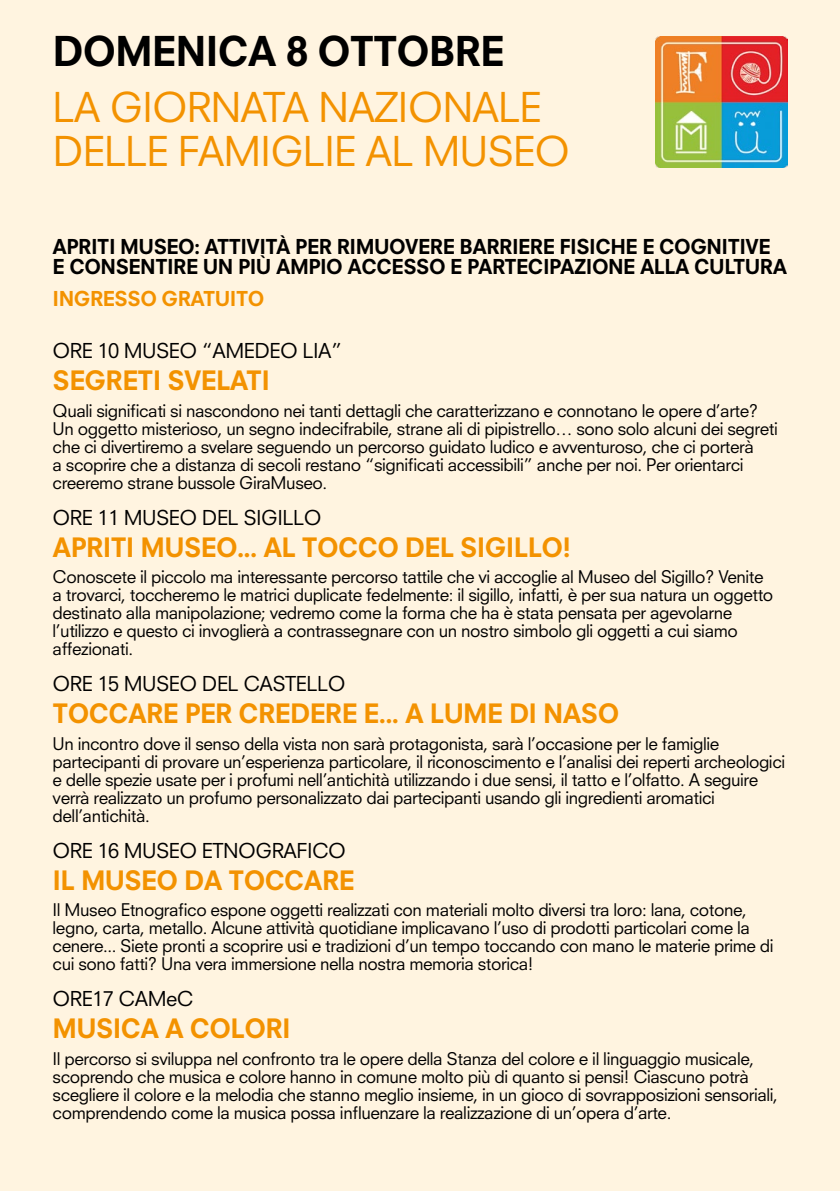
<style>
.page{position:relative;width:840px;height:1191px;background:#fff}
.page>*{position:absolute;margin:0;border:0;box-sizing:border-box;transform-origin:0 0}
.t1{font:40px/44px "Neuzeit SLT Std";letter-spacing:-.025em;color:#f39200}
.t2{font:800 40px "Neuzeit SLT Std";letter-spacing:-.025em;color:#000}
.t3{font:800 26px "Neuzeit SLT Std";letter-spacing:-.025em;color:#f39200}
.t4{font:800 20px/20px "Neuzeit SLT Std";letter-spacing:-.025em;color:#000}
.t5{font:20px "Neuzeit SLT Std";letter-spacing:-.025em;color:#000}
.t6{font:800 20px "Neuzeit SLT Std";letter-spacing:-.025em;color:#f39200}
.t7{font:17px/18px "Neuzeit SLT Std";letter-spacing:-.025em;color:#000}
</style>
<div class="page">
<div style="left:0;top:0;width:839px;height:1191px;background:#fff4e0"></div>
<img style="left:655px;top:36px;width:131px;height:132px">
<h1 class="t2" style="left:53px;top:27px;width:453px">DOMENICA 8 OTTOBRE</h1>
<h1 class="t1" style="left:53px;top:85px;width:518px">LA GIORNATA NAZIONALE<br>DELLE FAMIGLIE AL MUSEO</h1>
<p class="t4" style="left:53px;top:237px;width:735px">APRITI MUSEO: ATTIVITÀ PER RIMUOVERE BARRIERE FISICHE E COGNITIVE<br>E CONSENTIRE UN PIÙ AMPIO ACCESSO E PARTECIPAZIONE ALLA CULTURA</p>
<p class="t6" style="left:53px;top:286px;width:213px">INGRESSO GRATUITO</p>
<p class="t5" style="left:53px;top:338px;width:291px">ORE 10 MUSEO “AMEDEO LIA”</p>
<h2 class="t3" style="left:53px;top:365px;width:219px">SEGRETI SVELATI</h2>
<p class="t7" style="left:53px;top:401px;width:726px">Quali significati si nascondono nei tanti dettagli che caratterizzano e connotano le opere d’arte?<br>Un oggetto misterioso, un segno indecifrabile, strane ali di pipistrello… sono solo alcuni dei segreti che ci divertiremo a svelare seguendo un percorso guidato ludico e avventuroso, che ci porterà<br>a scoprire che a distanza di secoli restano “significati accessibili” anche per noi. Per orientarci creeremo strane bussole GiraMuseo.</p>
<p class="t5" style="left:53px;top:505px;width:270px">ORE 11 MUSEO DEL SIGILLO</p>
<h2 class="t3" style="left:53px;top:531px;width:519px">APRITI MUSEO... AL TOCCO DEL SIGILLO!</h2>
<p class="t7" style="left:53px;top:568px;width:721px">Conoscete il piccolo ma interessante percorso tattile che vi accoglie al Museo del Sigillo? Venite a trovarci, toccheremo le matrici duplicate fedelmente: il sigillo, infatti, è per sua natura un oggetto destinato alla manipolazione; vedremo come la forma che ha è stata pensata per agevolarne l’utilizzo e questo ci invoglierà a contrassegnare con un nostro simbolo gli oggetti a cui siamo affezionati.</p>
<p class="t5" style="left:53px;top:671px;width:294px">ORE 15 MUSEO DEL CASTELLO</p>
<h2 class="t3" style="left:53px;top:698px;width:568px">TOCCARE PER CREDERE E... A LUME DI NASO</h2>
<p class="t7" style="left:53px;top:734px;width:733px">Un incontro dove il senso della vista non sarà protagonista, sarà l’occasione per le famiglie partecipanti di provare un’esperienza particolare, il riconoscimento e l’analisi dei reperti archeologici e delle spezie usate per i profumi nell’antichità utilizzando i due sensi, il tatto e l’olfatto. A seguire verrà realizzato un profumo personalizzato dai partecipanti usando gli ingredienti aromatici dell’antichità.</p>
<p class="t5" style="left:53px;top:838px;width:295px">ORE 16 MUSEO ETNOGRAFICO</p>
<h2 class="t3" style="left:53px;top:864px;width:303px">IL MUSEO DA TOCCARE</h2>
<p class="t7" style="left:53px;top:901px;width:722px">Il Museo Etnografico espone oggetti realizzati con materiali molto diversi tra loro: lana, cotone, legno, carta, metallo. Alcune attività quotidiane implicavano l’uso di prodotti particolari come la cenere... Siete pronti a scoprire usi e tradizioni d’un tempo toccando con mano le materie prime di cui sono fatti? Una vera immersione nella nostra memoria storica!</p>
<p class="t5" style="left:53px;top:986px;width:142px">ORE17 CAMeC</p>
<h2 class="t3" style="left:53px;top:1013px;width:239px">MUSICA A COLORI</h2>
<p class="t7" style="left:53px;top:1049px;width:726px">Il percorso si sviluppa nel confronto tra le opere della Stanza del colore e il linguaggio musicale, scoprendo che musica e colore hanno in comune molto più di quanto si pensi! Ciascuno potrà scegliere il colore e la melodia che stanno meglio insieme, in un gioco di sovrapposizioni sensoriali, comprendendo come la musica possa influenzare la realizzazione di un’opera d’arte.</p>
</div>
